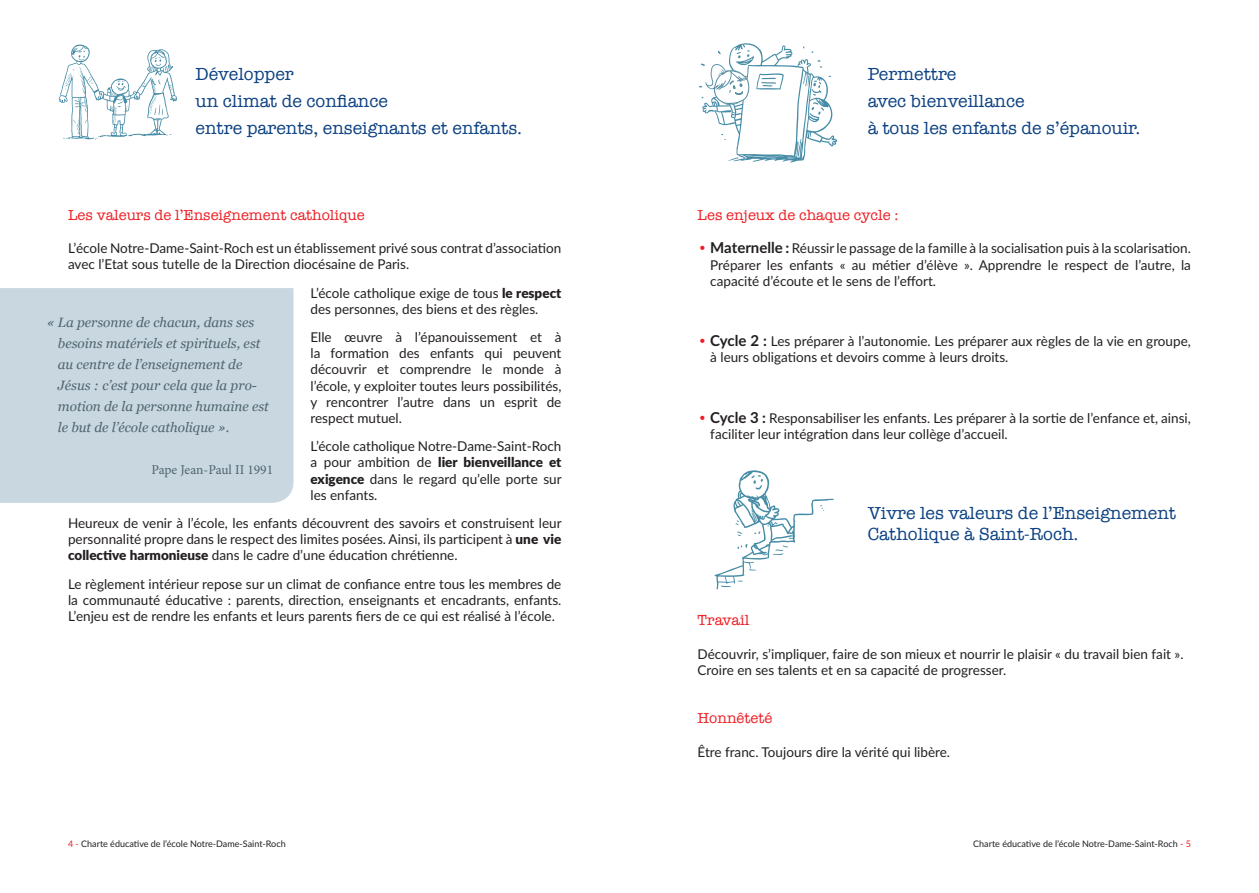
<style>
.page{position:relative;width:1259px;height:893px;background:#fff}
.page>*{position:absolute;margin:0;border:0;box-sizing:border-box;transform-origin:0 0}
.t1{font:18px/27px "American Typewriter";color:#0c4182}
.t2{font:15px "American Typewriter";color:#ee1d23}
.t3{font:13.5px/16.2px "Lato";color:#231f20}
.t4{font:italic 13.5px/21px "Georgia";color:#4f6470}
.t5{font:13.5px "Minion Pro";color:#4f6470}
.t6{font:9px "Lato";color:#231f20}
.s1{font-weight:900}
.s2{font-family:"American Typewriter";font-size:15px;color:#ee1d23}
.s3{font-weight:700;font-size:15px}
.s4{color:#ee1d23}
</style>
<div class="page">
<svg style="left:58px;top:45px;width:119px;height:95px"></svg>
<div style="left:0;top:288px;width:293px;height:215px;background:#c8d7e0"></div>
<svg style="left:699px;top:43px;width:139px;height:120px"></svg>
<svg style="left:714px;top:470px;width:120px;height:120px"></svg>
<h1 class="t1" style="left:196px;top:60px;width:328px">Développer<br>un climat de confiance<br>entre parents, enseignants et enfants.</h1>
<p class="t2" style="left:68px;top:203px;width:298px">Les valeurs de l’Enseignement catholique</p>
<p class="t3" style="left:68px;top:240px;width:495px">L’école Notre-Dame-Saint-Roch est un établissement privé sous contrat d’association avec l’Etat sous tutelle de la Direction diocésaine de Paris.</p>
<p class="t3" style="left:310px;top:284px;width:252px">L’école catholique exige de tous <span class="s1">le respect </span>des personnes, des biens et des règles.</p>
<p class="t3" style="left:310px;top:328px;width:252px;text-align:justify">Elle œuvre à l’épanouissement et à la formation des enfants qui peuvent découvrir et comprendre le monde à l’école, y exploiter toutes leurs possibilités, y rencontrer l’autre dans un esprit de respect mutuel.</p>
<p class="t3" style="left:310px;top:438px;width:253px;text-align:justify">L’école catholique Notre-Dame-Saint-Roch a pour ambition de <span class="s1">lier bienveillance et exigence</span> dans le regard qu’elle porte sur les enfants.</p>
<p class="t3" style="left:68px;top:514px;width:495px;text-align:justify">Heureux de venir à l’école, les enfants découvrent des savoirs et construisent leur personnalité propre dans le respect des limites posées. Ainsi, ils participent à <span class="s1">une vie collective harmonieuse</span> dans le cadre d’une éducation chrétienne.</p>
<p class="t3" style="left:68px;top:575px;width:495px;text-align:justify">Le règlement intérieur repose sur un climat de confiance entre tous les membres de la communauté éducative : parents, direction, enseignants et encadrants, enfants.<br>L’enjeu est de rendre les enfants et leurs parents fiers de ce qui est réalisé à l’école.</p>
<p class="t4" style="left:58px;top:312px;width:212px;text-indent:-11px">« La personne de chacun, dans ses besoins matériels et spirituels, est au centre de l’enseignement de<br>Jésus : c’est pour cela que la pro&shy;motion de la personne humaine est le but de l’école catholique ».</p>
<p class="t5" style="left:151px;top:461px;width:123px">Pape Jean-Paul II 1991</p>
<h1 class="t1" style="left:867px;top:60px;width:274px">Permettre<br>avec bienveillance<br>à tous les enfants de s’épanouir.</h1>
<p class="t2" style="left:697px;top:203px;width:202px">Les enjeux de chaque cycle :</p>
<p class="t3" style="left:710px;top:240px;width:482px;text-align:justify;text-indent:-13px"><span class="s2">•</span> <span class="s3">Maternelle :</span> Réussir le passage de la famille à la socialisation puis à la scolarisation.<br>Préparer les enfants « au métier d’élève ». Apprendre le respect de l’autre, la capacité d’écoute et le sens de l’effort.</p>
<p class="t3" style="left:710px;top:333px;width:482px;text-indent:-13px"><span class="s2">•</span> <span class="s3">Cycle 2 :</span> Les préparer à l’autonomie. Les préparer aux règles de la vie en groupe, à leurs obligations et devoirs comme à leurs droits.</p>
<p class="t3" style="left:710px;top:409px;width:482px;text-indent:-13px"><span class="s2">•</span> <span class="s3">Cycle 3 :</span> Responsabiliser les enfants. Les préparer à la sortie de l’enfance et, ainsi, faciliter leur intégration dans leur collège d’accueil.</p>
<h1 class="t1" style="left:867px;top:502px;width:310px;line-height:20.7px">Vivre les valeurs de l’Enseignement<br>Catholique à Saint-Roch.</h1>
<p class="t2" style="left:697px;top:609px;width:53px">Travail</p>
<p class="t3" style="left:697px;top:645px;width:487px">Découvrir, s’impliquer, faire de son mieux et nourrir le plaisir « du travail bien fait ».<br>Croire en ses talents et en sa capacité de progresser.</p>
<p class="t2" style="left:697px;top:707px;width:76px">Honnêteté</p>
<p class="t3" style="left:697px;top:743px;width:254px">Être franc. Toujours dire la vérité qui libère.</p>
<p class="t6" style="left:68px;top:837px;width:219px"><span class="s4">4 -</span> Charte éducative de l’école Notre-Dame-Saint-Roch</p>
<p class="t6" style="left:973px;top:837px;width:219px">Charte éducative de l’école Notre-Dame-Saint-Roch <span class="s4">- 5</span></p>
</div>
